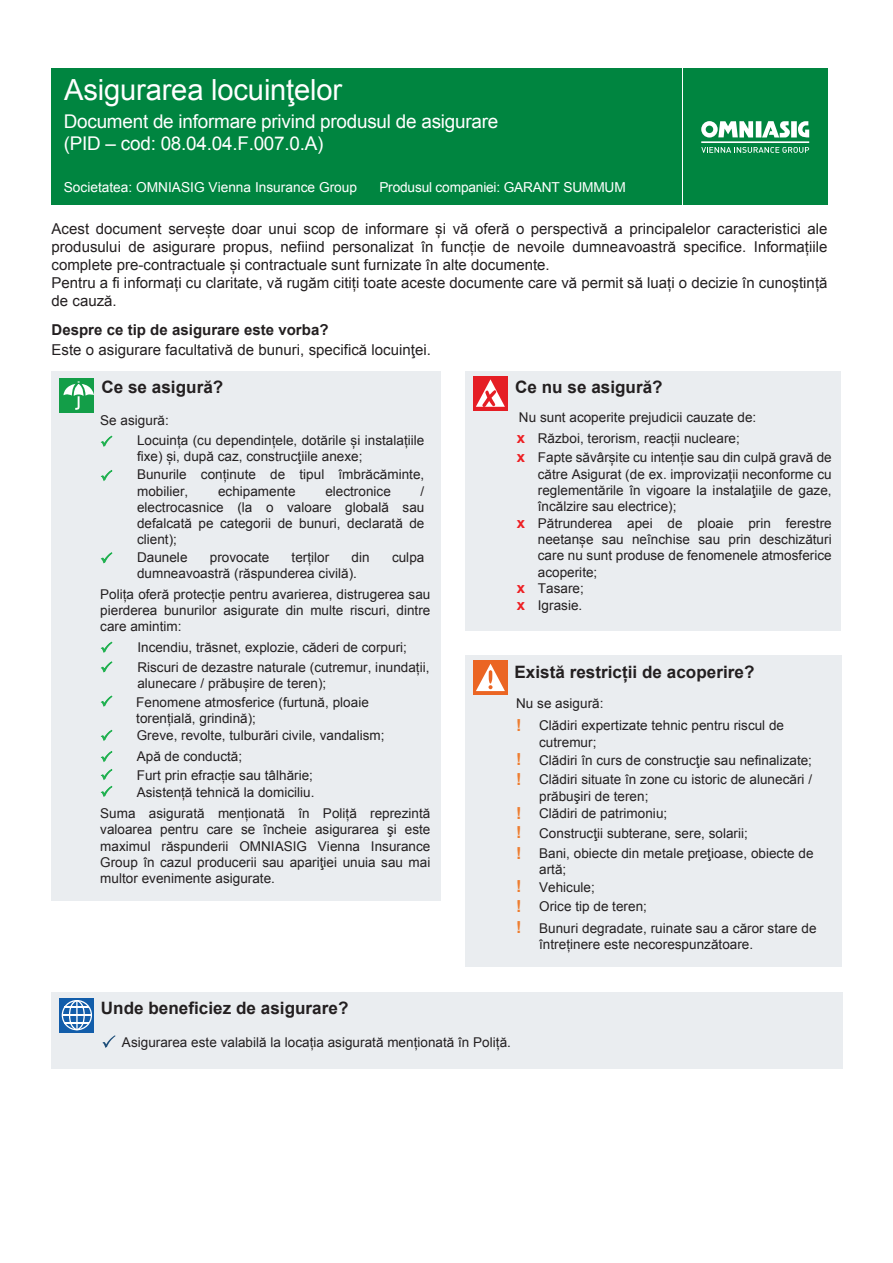
<style>
.page{position:relative;width:893px;height:1263px;background:#fff}
.page>*{position:absolute;margin:0;border:0;box-sizing:border-box;transform-origin:0 0}
.t1{font:29.1px "Arial";letter-spacing:-.005em;color:#fff}
.t2{font:18.9px/22.6px "Arial";letter-spacing:-.015em;color:#fff}
.t3{font:700 17.1px "Arial";color:#231f20}
.t4{font:700 16.5px/34.3px "Arial";color:#ee7d2f}
.t5{font:15px/18px "Arial";color:#231f20}
.t6{font:700 15px "Arial";color:#231f20}
.t7{font:13.65px "Arial";color:#fff}
.t8{font:13.5px/16.2px "Arial";color:#231f20}
.s1{font-weight:700;font-size:15px;color:#ee1f23}
.s2{font-weight:700;font-size:16.5px;color:#ee7d2f}
</style>
<div class="page">
<div style="left:51px;top:371px;width:390px;height:530px;background:#eaedf0"></div>
<div style="left:465px;top:371px;width:376px;height:259px;background:#eaedf0"></div>
<div style="left:465px;top:655px;width:377px;height:312px;background:#eaedf0"></div>
<div style="left:51px;top:992px;width:792px;height:77px;background:#eaedf0"></div>
<svg style="left:102px;top:1035px;width:14px;height:13px"></svg>
<div style="left:59px;top:378px;width:35px;height:35px;background:#139e48"></div>
<svg style="left:63px;top:381px;width:31px;height:29px"></svg>
<div style="left:473px;top:376px;width:35px;height:35px;background:#e51e25"></div>
<svg style="left:476px;top:379px;width:29px;height:28px"></svg>
<div style="left:473px;top:660px;width:35px;height:35px;background:#eb6523"></div>
<svg style="left:476px;top:664px;width:29px;height:27px"></svg>
<div style="left:59px;top:998px;width:35px;height:35px;background:#125daa"></div>
<svg style="left:62px;top:1000px;width:30px;height:30px"></svg>
<div style="left:51px;top:69px;width:631px;height:136px;background:#008540"></div>
<div style="left:683px;top:69px;width:145px;height:136px;background:#008540"></div>
<svg style="left:701px;top:121px;width:108px;height:17px"></svg>
<hr style="left:701px;top:141px;width:108px;height:2px;background:#fff">
<svg style="left:701px;top:147px;width:108px;height:6px"></svg>
<svg style="left:101px;top:436px;width:11px;height:11px"></svg>
<svg style="left:101px;top:470px;width:11px;height:11px"></svg>
<svg style="left:101px;top:552px;width:11px;height:12px"></svg>
<svg style="left:101px;top:642px;width:11px;height:11px"></svg>
<svg style="left:101px;top:661px;width:11px;height:12px"></svg>
<svg style="left:101px;top:696px;width:11px;height:11px"></svg>
<svg style="left:101px;top:730px;width:11px;height:11px"></svg>
<svg style="left:101px;top:751px;width:11px;height:11px"></svg>
<svg style="left:101px;top:769px;width:11px;height:11px"></svg>
<svg style="left:101px;top:786px;width:11px;height:11px"></svg>
<h1 class="t1" style="left:64px;top:70px;width:280px">Asigurarea locuinţelor</h1>
<h2 class="t2" style="left:64px;top:110px;width:436px">Document de informare privind produsul de asigurare (PID – cod: 08.04.04.F.007.0.A)</h2>
<p class="t7" style="left:379px;top:178px;width:248px">Produsul companiei: GARANT SUMMUM</p>
<p class="t7" style="left:64px;top:178px;width:295px">Societatea: OMNIASIG Vienna Insurance Group</p>
<p class="t5" style="left:52px;top:219px;width:778px">Acest document servește doar unui scop de informare și vă oferă o perspectivă a principalelor caracteristici ale produsului de asigurare propus, nefiind personalizat în funcție de nevoile dumneavoastră specifice. Informațiile complete pre-contractuale și contractuale sunt furnizate în alte documente.<br>Pentru a fi informați cu claritate, vă rugăm citiți toate aceste documente care vă permit să luați o decizie în cunoștință de cauză.</p>
<p class="t5" style="left:52px;top:340px;width:381px">Este o asigurare facultativă de bunuri, specifică locuinţei.</p>
<p class="t6" style="left:52px;top:320px;width:279px">Despre ce tip de asigurare este vorba?</p>
<p class="t3" style="left:101px;top:376px;width:123px">Ce se asigură?</p>
<p class="t3" style="left:515px;top:376px;width:149px">Ce nu se asigură?</p>
<p class="t8" style="left:100px;top:413px;width:70px">Se asigură:</p>
<p class="t8" style="left:137px;top:432px;width:289px">Locuința (cu dependințele, dotările și instalațiile fixe) și, după caz, construcţiile anexe;</p>
<p class="t8" style="left:137px;top:467px;width:289px">Bunurile conținute de tipul îmbrăcăminte, mobilier,</p>
<p class="t8" style="left:137px;top:483px;width:289px;text-indent:284px">/ electrocasnice (la o valoare globală sau defalcată pe categorii de bunuri, declarată de client);<br>Daunele</p>
<p class="t8" style="left:218px;top:483px;width:79px">echipamente</p>
<p class="t8" style="left:325px;top:483px;width:67px">electronice</p>
<p class="t8" style="left:210px;top:549px;width:61px">provocate</p>
<p class="t8" style="left:292px;top:549px;width:39px">terților</p>
<p class="t8" style="left:352px;top:549px;width:20px">din</p>
<p class="t8" style="left:392px;top:549px;width:34px">culpa</p>
<p class="t8" style="left:137px;top:565px;width:221px">dumneavoastră (răspunderea civilă).</p>
<p class="t8" style="left:100px;top:586px;width:332px;text-align:justify">Polița oferă protecție pentru avarierea, distrugerea sau pierderea bunurilor asigurate din multe riscuri, dintre care amintim:</p>
<p class="t8" style="left:137px;top:637px;width:294px;line-height:19.6px">Incendiu, trăsnet, explozie, căderi de corpuri;<br>Riscuri de dezastre naturale (cutremur, inundații,</p>
<p class="t8" style="left:137px;top:675px;width:191px">alunecare / prăbușire de teren);</p>
<p class="t8" style="left:137px;top:728px;width:249px">Greve, revolte, tulburări civile, vandalism;</p>
<p class="t8" style="left:136px;top:694px;width:234px">Fenomene atmosferice (furtună, ploaie torențială, grindină);</p>
<p class="t8" style="left:137px;top:746px;width:178px;line-height:19.5px">Apă de conductă;<br>Furt prin efracție sau tâlhărie;</p>
<p class="t8" style="left:137px;top:784px;width:179px">Asistență tehnică la domiciliu.</p>
<p class="t8" style="left:100px;top:806px;width:332px;text-align:justify">Suma asigurată menționată în Poliță reprezintă valoarea pentru care se încheie asigurarea şi este maximul răspunderii OMNIASIG Vienna Insurance Group în cazul producerii sau apariţiei unuia sau mai multor evenimente asigurate.</p>
<p class="t3" style="left:101px;top:997px;width:249px">Unde beneficiez de asigurare?</p>
<p class="t8" style="left:519px;top:410px;width:239px">Nu sunt acoperite prejudicii cauzate de:</p>
<p class="t8" style="left:517px;top:429px;width:316px;line-height:19px"><span class="s1">x</span> Război, terorism, reacții nucleare;<br><span class="s1">x</span> Fapte săvârșite cu intenție sau din culpă gravă de</p>
<p class="t8" style="left:538px;top:466px;width:295px">către Asigurat (de ex. improvizații neconforme cu</p>
<p class="t8" style="left:538px;top:482px;width:295px">reglementările în vigoare la instalaţiile de gaze,</p>
<p class="t8" style="left:538px;top:498px;width:140px">încălzire sau electrice);</p>
<p class="t8" style="left:517px;top:515px;width:317px"><span class="s1">x</span> Pătrunderea apei de ploaie prin ferestre</p>
<p class="t8" style="left:538px;top:532px;width:295px">neetanșe sau neînchise sau prin deschizături</p>
<p class="t8" style="left:538px;top:548px;width:295px">care nu sunt produse de fenomenele atmosferice</p>
<p class="t8" style="left:538px;top:564px;width:61px">acoperite;</p>
<p class="t8" style="left:517px;top:581px;width:69px"><span class="s1">x</span> Tasare;</p>
<p class="t8" style="left:517px;top:598px;width:67px"><span class="s1">x</span> Igrasie.</p>
<p class="t3" style="left:514px;top:660px;width:242px">Există restricții de acoperire?</p>
<p class="t8" style="left:516px;top:695px;width:89px">Nu se asigură:</p>
<p class="t4" style="left:516px;top:708px;width:7px">! !</p>
<p class="t4" style="left:516px;top:762px;width:7px">!</p>
<p class="t8" style="left:539px;top:718px;width:246px">Clădiri expertizate tehnic pentru riscul de cutremur;</p>
<p class="t8" style="left:539px;top:751px;width:274px;line-height:19.2px">Clădiri în curs de construcţie sau nefinalizate;<br>Clădiri situate în zone cu istoric de alunecări /</p>
<p class="t8" style="left:539px;top:788px;width:111px">prăbuşiri de teren;</p>
<p class="t4" style="left:516px;top:804px;width:7px;line-height:19.4px">! !</p>
<p class="t4" style="left:516px;top:837px;width:7px">!</p>
<p class="t8" style="left:539px;top:803px;width:276px;line-height:19.8px">Clădiri de patrimoniu;<br>Construcţii subterane, sere, solarii;<br>Bani, obiecte din metale preţioase, obiecte de</p>
<p class="t8" style="left:516px;top:860px;width:80px;line-height:18px;text-align:center">artă;<br><span class="s2">!</span> Vehicule;</p>
<p class="t4" style="left:516px;top:896px;width:7px;line-height:20.9px">! !</p>
<p class="t8" style="left:539px;top:896px;width:279px;line-height:21.5px">Orice tip de teren;<br>Bunuri degradate, ruinate sau a căror stare de</p>
<p class="t8" style="left:539px;top:936px;width:216px">întreținere este necorespunzătoare.</p>
<p class="t8" style="left:122px;top:1035px;width:390px">Asigurarea este valabilă la locația asigurată menționată în Poliță.</p>
</div>
